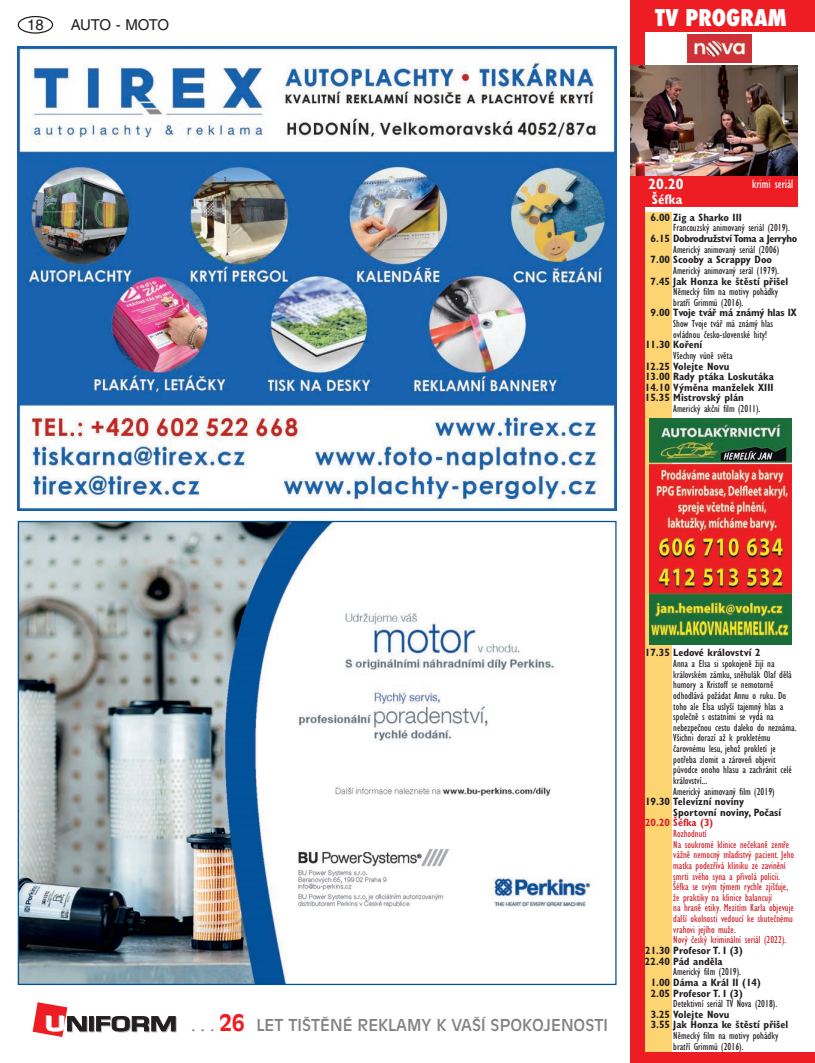
<style>
.page{position:relative;width:815px;height:1063px;background:#fff}
.page>*{position:absolute;margin:0;border:0;box-sizing:border-box;transform-origin:0 0}
.t1{font:800 condensed 22.5px "Futura";color:#fff}
.t2{font:16.25px "Antique Olive CE";color:#808285}
.t3{font:15px "Helvetica CE";letter-spacing:-.04em;color:#231f20}
.t4{font:700 condensed 15px "Gill Sans CE";color:#fff}
.t5{font:700 condensed 13.75px "Gill Sans CE";color:#fff}
.t6{font:condensed 12.5px "Gill Sans CE";color:#fff}
.t7{font:condensed 10.62px/10.6px "Gill Sans CE";color:#231f20}
.t8{font:700 condensed 10.62px/10.6px "Gill Sans CE";color:#231f20}
.t9{font:condensed 10.62px/10.6px "Gill Sans CE";color:#d1232a}
.t10{font:700 condensed 10.62px "Gill Sans CE";letter-spacing:-.04em;color:#231f20}
.t11{font:700 condensed 10.62px "Gill Sans CE";letter-spacing:-.02em;color:#231f20}
.t12{font:700 condensed 10.62px "Gill Sans CE";color:#d1232a}
.s1{font-weight:700;font-size:22.5px;color:#ee1d23}
</style>
<div class="page">
<div style="left:18px;top:16px;width:35px;height:18px;border:1px solid #231f20;border-radius:50%"></div>
<svg style="left:90px;top:1017px;width:5px;height:15px"></svg>
<svg style="left:89px;top:1016px;width:5px;height:15px"></svg>
<svg style="left:96px;top:1016px;width:81px;height:16px"></svg>
<svg style="left:33px;top:1002px;width:55px;height:35px"></svg>
<div style="left:631px;top:0;width:184px;height:32px;background:#ee1d23"></div>
<div style="left:631px;top:175px;width:166px;height:32px;background:#ee1d23"></div>
<img style="left:687px;top:34px;width:64px;height:29px">
<div style="left:631px;top:0;width:14px;height:1063px;background:#ee1d23"></div>
<div style="left:631px;top:1052px;width:184px;height:11px;background:#ee1d23"></div>
<div style="left:645px;top:213px;width:26px;height:839px;background:#fdd472"></div>
<img style="left:631px;top:66px;width:166px;height:109px">
<img style="left:18px;top:46px;width:599px;height:465px">
<img style="left:20px;top:523px;width:571px;height:460px">
<img style="left:650px;top:418px;width:141px;height:227px">
<h3 class="t3" style="left:27px;top:16px;width:18px">18</h3>
<h3 class="t3" style="left:71px;top:16px;width:100px">AUTO - MOTO</h3>
<h1 class="t1" style="left:655px;top:2px;width:133px">TV PROGRAM</h1>
<h3 class="t4" style="left:648px;top:175px;width:37px">20.20</h3>
<p class="t5" style="left:652px;top:191px;width:32px">Šéfka</p>
<p class="t6" style="left:752px;top:176px;width:43px">krimi seriál</p>
<p class="t8" style="left:651px;top:212px;width:93px">6.00 Zig a Sharko III</p>
<p class="t7" style="left:673px;top:223px;width:118px">Francouzský animovaný seriál (2019).</p>
<p class="t10" style="left:651px;top:232px;width:148px">6.15 Dobrodružství Toma a Jerryho</p>
<p class="t7" style="left:673px;top:244px;width:107px">Americký animovaný seriál (2006)</p>
<p class="t8" style="left:651px;top:255px;width:123px">7.00 Scooby a Scrappy Doo</p>
<p class="t7" style="left:673px;top:265px;width:107px">Americký animovaný serál (1979).</p>
<p class="t8" style="left:651px;top:276px;width:139px">7.45 Jak Honza ke štěstí přišel</p>
<p class="t7" style="left:673px;top:286px;width:107px">Německý film na motivy pohádky bratří Grimmů (2016).</p>
<p class="t11" style="left:651px;top:307px;width:148px">9.00 Tvoje tvář má známý hlas IX</p>
<p class="t7" style="left:673px;top:318px;width:101px">Show Tvoje tvář má známý hlas ovládnou česko-slovenské hity!</p>
<p class="t8" style="left:645px;top:340px;width:59px">11.30 Koření</p>
<p class="t7" style="left:673px;top:350px;width:61px">Všechny vůně světa</p>
<p class="t8" style="left:645px;top:361px;width:130px">12.25 Volejte Novu<br>13.00 Rady ptáka Loskutáka<br>14.10 Výměna manželek XIII<br>15.35 Mistrovský plán</p>
<p class="t7" style="left:673px;top:403px;width:89px">Americký akční film (2011).</p>
<h2 class="t2" style="left:191px;top:1016px;width:418px">. . . <span class="s1">26</span> LET TIŠTĚNÉ REKLAMY K VAŠÍ SPOKOJENOSTI</h2>
<p class="t8" style="left:645px;top:648px;width:117px">17.35 Ledové království 2</p>
<p class="t7" style="left:673px;top:658px;width:125px">Anna a Elsa si spokojeně žijí na královském zámku, sněhulák Olaf dělá humory a Kristoff se nemotorně odhodlává požádat Annu o ruku. Do toho ale Elsa uslyší tajemný hlas a společně s ostatními se vydá na nebezpečnou cestu daleko do neznáma.<br>Všichni dorazí až k prokletému čarovnému lesu, jehož prokletí je potřeba zlomit a zároveň objevit původce onoho hlasu a zachránit celé království...<br>Americký animovaný film (2019)</p>
<p class="t8" style="left:673px;top:796px;width:109px;text-indent:-28px">19.30 Televizní noviny<br>Sportovní noviny, Počasí</p>
<p class="t12" style="left:645px;top:817px;width:70px">20.20 Šéfka (3)</p>
<p class="t9" style="left:673px;top:828px;width:122px">Rozhodnutí<br>Na soukromé klinice nečekaně zemře vážně nemocný mladistvý pacient. Jeho matka podezřívá kliniku ze zavinění smrti svého syna a přivolá policii.<br>Šéfka se svým týmem rychle zjišťuje, že praktiky na klinice balancují<br>na hraně etiky. Mezitím Karla objevuje další okolnosti vedoucí ke skutečnému vrahovi jejího muže.<br>Nový český kriminální seriál (2022).</p>
<p class="t8" style="left:645px;top:945px;width:99px">21.30 Profesor T. I (3)<br>22.40 Pád anděla</p>
<p class="t7" style="left:673px;top:966px;width:69px">Americký film (2019).</p>
<p class="t8" style="left:651px;top:977px;width:112px">1.00 Dáma a Král II (14)<br>2.05 Profesor T. I (3)</p>
<p class="t7" style="left:673px;top:998px;width:105px">Detektivní seriál TV Nova (2018).</p>
<p class="t8" style="left:651px;top:1009px;width:139px">3.25 Volejte Novu<br>3.55 Jak Honza ke štěstí přišel</p>
<p class="t7" style="left:673px;top:1030px;width:107px">Německý film na motivy pohádky bratří Grimmů (2016).</p>
</div>
